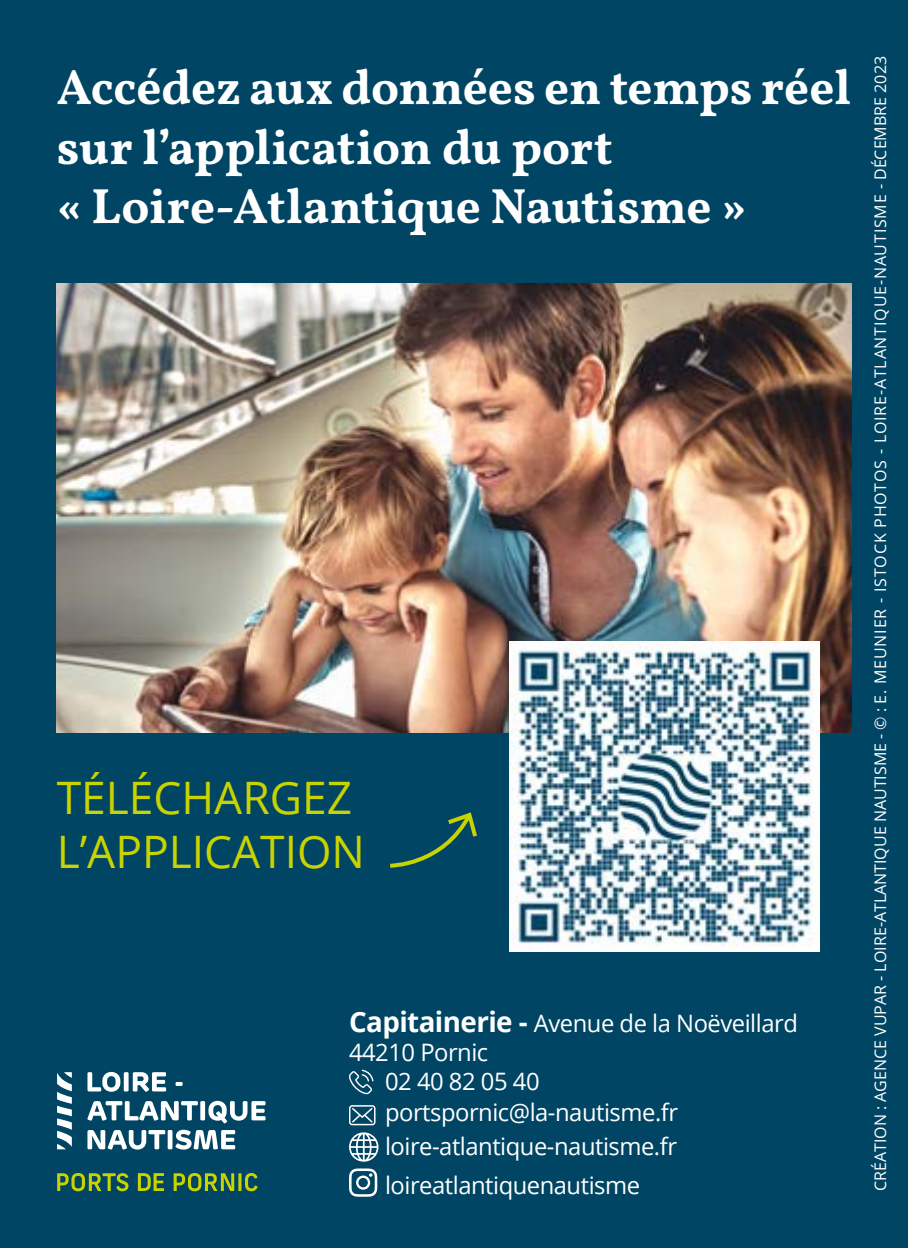
<style>
.page{position:relative;width:908px;height:1248px;background:#fff}
.page>*{position:absolute;margin:0;border:0;box-sizing:border-box;transform-origin:0 0}
.t1{font:700 49.6px/59.6px "Vollkorn";letter-spacing:-.005em;color:#fff}
.t2{font:44.8px/53.6px "Open Sans";color:#c8d300}
.t3{font:24px/39.2px "Open Sans";letter-spacing:-.02em;color:#fff}
.t4{font:16px "Open Sans";color:#fff}
.s1{font-weight:700;font-size:28px}
</style>
<div class="page">
<div style="left:0;top:0;width:907px;height:1247px;background:#004563"></div>
<svg style="left:87px;top:1071px;width:33px;height:20px"></svg>
<hr style="left:124px;top:1072px;width:4px;height:19px;background:#fff;border-radius:2px">
<svg style="left:133px;top:1072px;width:33px;height:19px"></svg>
<svg style="left:175px;top:1082px;width:7px;height:3px"></svg>
<svg style="left:87px;top:1101px;width:111px;height:19px"></svg>
<div style="left:200px;top:1100px;width:5px;height:20px;background:#fff;border-radius:2px"></div>
<svg style="left:208px;top:1100px;width:57px;height:23px"></svg>
<svg style="left:87px;top:1130px;width:78px;height:19px"></svg>
<hr style="left:168px;top:1129px;width:4px;height:20px;background:#fff;border-radius:2px">
<svg style="left:175px;top:1129px;width:60px;height:20px"></svg>
<svg style="left:57px;top:1072px;width:15px;height:77px"></svg>
<hr style="left:238px;top:1173px;width:3px;height:17px;background:#c8d300">
<svg style="left:245px;top:1173px;width:12px;height:18px"></svg>
<svg style="left:173px;top:1173px;width:61px;height:18px"></svg>
<svg style="left:138px;top:1173px;width:26px;height:17px"></svg>
<svg style="left:57px;top:1173px;width:71px;height:18px"></svg>
<img style="left:57px;top:283px;width:793px;height:449px">
<svg style="left:390px;top:812px;width:87px;height:56px"></svg>
<img style="left:509px;top:641px;width:309px;height:310px">
<svg style="left:349px;top:1069px;width:24px;height:25px"></svg>
<svg style="left:349px;top:1105px;width:30px;height:91px"></svg>
<h1 class="t1" style="left:57px;top:54px;width:795px">Accédez aux données en temps réel sur l’application du port<br>« Loire-Atlantique Nautisme »</h1>
<h2 class="t2" style="left:57px;top:769px;width:309px">TÉLÉCHARGEZ<br>L’APPLICATION</h2>
<p class="t3" style="left:349px;top:1003px;width:450px"><span class="s1">Capitainerie -</span> Avenue de la Noëveillard</p>
<p class="t3" style="left:349px;top:1031px;width:141px">44210 Pornic</p>
<p class="t3" style="left:385px;top:1061px;width:156px">02 40 82 05 40</p>
<p class="t3" style="left:385px;top:1092px;width:294px">portspornic@la-nautisme.fr</p>
<p class="t3" style="left:385px;top:1125px;width:293px">loire-atlantique-nautisme.fr loireatlantiquenautisme</p>
<p class="t4" style="left:869px;top:1191px;width:1136px;rotate:-90deg">CRÉATION : AGENCE VUPAR - LOIRE-ATLANTIQUE NAUTISME - © : E. MEUNIER - ISTOCK PHOTOS - LOIRE-ATLANTIQUE-NAUTISME - DÉCEMBRE 2023</p>
</div>
